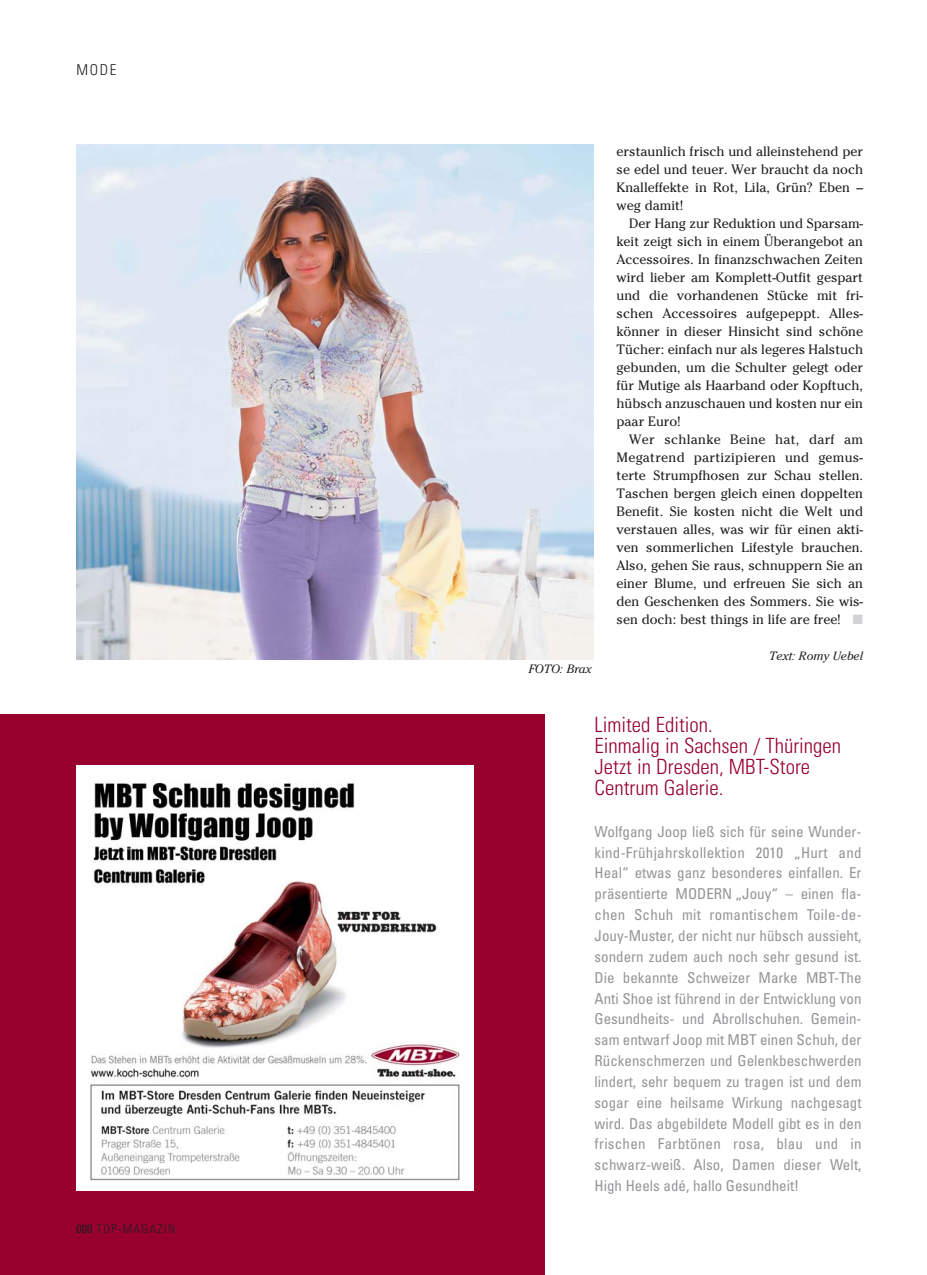
<style>
.page{position:relative;width:927px;height:1275px;background:#fff}
.page>*{position:absolute;margin:0;border:0;box-sizing:border-box;transform-origin:0 0}
.t1{font:300 condensed 21px/20.9px "Univers";color:#98002e}
.t2{font:condensed 15px/20.9px "Univers";color:#939598;text-align:justify}
.t3{font:300 condensed 15px "Univers";color:#231f20}
.t4{font:13.5px/18px "Cheltenham Std";color:#231f20;text-align:justify}
.t5{font:italic 12px "Cheltenham Std";color:#231f20}
.t6{font:300 condensed 12px "Univers";letter-spacing:.11em;color:#231f20}
.s1{font-weight:400}
.s2{color:#d1d2d4}
</style>
<div class="page">
<div style="left:0;top:714px;width:544px;height:561px;background:#98002e"></div>
<img style="left:77px;top:145px;width:516px;height:515px">
<img style="left:78px;top:765px;width:395px;height:426px">
<p class="t3" style="left:77px;top:64px;width:41px">MODE</p>
<p class="t6" style="left:77px;top:1225px;width:100px"><span class="s1">000</span> TOP-MAGAZIN</p>
<p class="t5" style="left:529px;top:664px;width:64px">FOTO: Brax</p>
<p class="t4" style="left:617px;top:143px;width:248px">erstaunlich frisch und alleinstehend per se edel und teuer. Wer braucht da noch Knalleffekte in Rot, Lila, Grün? Eben – weg damit!</p>
<p class="t4" style="left:617px;top:215px;width:248px;text-indent:13px">Der Hang zur Reduktion und Sparsam&shy;keit zeigt sich in einem Überangebot an Accessoires. In finanzschwachen Zeiten wird lieber am Komplett-Outfit gespart und die vorhandenen Stücke mit fri&shy;schen Accessoires aufgepeppt. Alles&shy;könner in dieser Hinsicht sind schöne Tücher: einfach nur als legeres Halstuch gebunden, um die Schulter gelegt oder für Mutige als Haarband oder Kopftuch, hübsch anzuschauen und kosten nur ein paar Euro!</p>
<p class="t4" style="left:617px;top:431px;width:248px;text-indent:13px">Wer schlanke Beine hat, darf am Megatrend partizipieren und gemus&shy;terte Strumpfhosen zur Schau stellen.<br>Taschen bergen gleich einen doppelten Benefit. Sie kosten nicht die Welt und verstauen alles, was wir für einen akti&shy;ven sommerlichen Lifestyle brauchen.<br>Also, gehen Sie raus, schnuppern Sie an einer Blume, und erfreuen Sie sich an den Geschenken des Sommers. Sie wis&shy;sen doch: best things in life are free! <span class="s2">■</span></p>
<p class="t5" style="left:769px;top:651px;width:95px">Text: Romy Uebel</p>
<h1 class="t1" style="left:595px;top:717px;width:248px">Limited Edition.<br>Einmalig in Sachsen / Thüringen<br>Jetzt in Dresden, MBT-Store<br>Centrum Galerie.</h1>
<p class="t2" style="left:595px;top:822px;width:269px">Wolfgang Joop ließ sich für seine Wunder&shy;kind-Frühjahrskollektion 2010 „Hurt and Heal“ etwas ganz besonderes einfallen. Er präsentierte MODERN „Jouy“ – einen fla&shy;chen Schuh mit romantischem Toile-de-Jouy-Muster, der nicht nur hübsch aussieht, sondern zudem auch noch sehr gesund ist.<br>Die bekannte Schweizer Marke MBT-The Anti Shoe ist führend in der Entwicklung von Gesundheits- und Abrollschuhen. Gemein&shy;sam entwarf Joop mit MBT einen Schuh, der Rückenschmerzen und Gelenkbeschwerden lindert, sehr bequem zu tragen ist und dem sogar eine heilsame Wirkung nachgesagt wird. Das abgebildete Modell gibt es in den frischen Farbtönen rosa, blau und in schwarz-weiß. Also, Damen dieser Welt, High Heels adé, hallo Gesundheit!</p>
</div>
